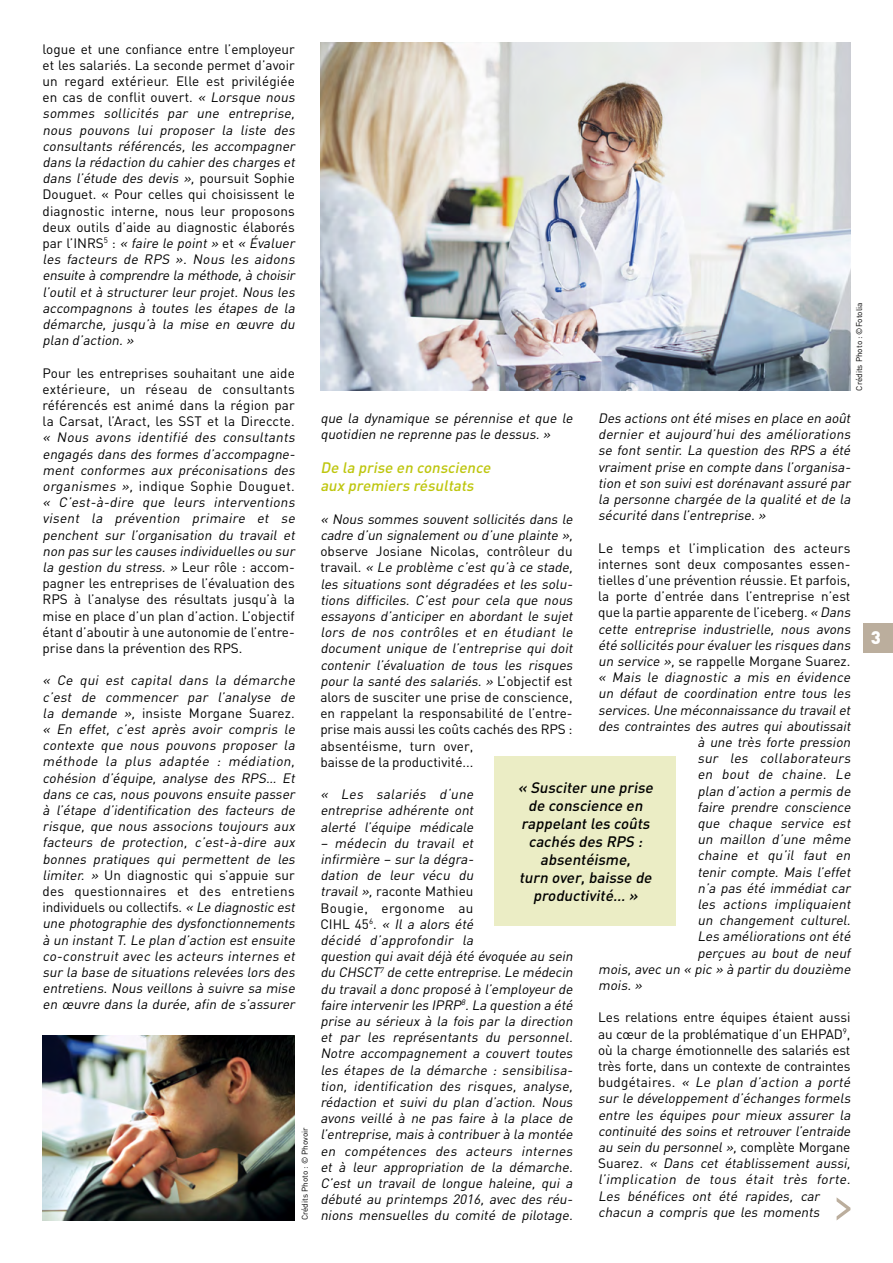
<style>
.page{position:relative;width:893px;height:1263px;background:#fff}
.page>*{position:absolute;margin:0;border:0;box-sizing:border-box;transform-origin:0 0}
.t1{font:900 18px "DIN";color:#fff}
.t2{font:italic 500 15px/18px "DIN";color:#000;text-align:center}
.t3{font:italic 500 15px/18px "DIN";color:#bec60e}
.t4{font:italic 13.5px/16.2px "DIN";color:#000}
.t5{font:13.5px/16.2px "DIN";color:#000;text-align:justify}
.t6{font:13.5px "DIN";letter-spacing:.02em;color:#000}
.t7{font:8.25px "DIN";color:#000}
.s1{font-style:normal}
.s2{font-style:italic}
</style>
<div class="page">
<div style="left:863px;top:623px;width:30px;height:30px;background:#bbae9d"></div>
<div style="left:495px;top:757px;width:181px;height:169px;background:#ebedc5"></div>
<img style="left:320px;top:43px;width:530px;height:348px">
<img style="left:43px;top:1035px;width:252px;height:185px">
<svg style="left:837px;top:1198px;width:13px;height:22px"></svg>
<p class="t4" style="left:43px;top:40px;width:257px"><span class="s1">logue et une confiance entre l’employeur et les salariés. La seconde permet d’avoir un regard extérieur. Elle est privilégiée en cas de conflit ouvert.</span> « Lorsque nous sommes sollicités par une entreprise, nous pouvons lui proposer la liste des consultants référencés, les accompagner dans la rédaction du cahier des charges et dans l’étude des devis », <span class="s1">p o u rs u i t S o p h i e Douguet. « Pour celles qui choisissent le diagnostic interne, nous leur proposons deux outils d’aide au diagnostic élaborés p a r l’ I N R S</span> <sup>5</sup> <span class="s1">:</span> « faire le point » <span class="s1">e t</span> « Évaluer les facteurs de RPS ». Nous les aidons ensuite à comprendre la méthode,à choisir l’outil et à structurer leur projet. Nous les accompagnons à toutes les étapes de la démarche, jusqu’à la mise en œuvre du plan d’action.»</p>
<p class="t5" style="left:43px;top:364px;width:254px">Pour les entreprises souhaitant une aide extérieure, un réseau de consultants référencés est animé dans la région par la Carsat, l’Aract, les SST et la Direccte.</p>
<p class="t4" style="left:43px;top:429px;width:257px">« Nous avons identifié des consultants engagés dans des formes d’accompagne&shy;ment conformes aux préconisations des organismes », <span class="s1">indique Sophie Douguet. </span>« C’est-à-dire que leurs interventions visent la prévention primaire et se penchent sur l’organisation du travail et non pas sur les causes individuelles ou sur la gestion du stress. » <span class="s1">L e u r rô le : a c c o m - pagner les entreprises de l’évaluation des RPS à l’analyse des résultats jusqu’à la mise en place d’un plan d’action. L’objectif étant d’aboutir à une autonomie de l’entre&shy;prise dans la prévention des RPS.</span></p>
<p class="t4" style="left:43px;top:672px;width:257px">« Ce qui est capital dans la démarche c’est de commencer par l’analyse de la demande », <span class="s1">insiste Morgane Suarez. </span>« En effet, c’est après avoir compris le contexte que nous pouvons proposer la méthode la plus adaptée : médiation, cohésion d’équipe, analyse des RPS… Et dans ce cas, nous pouvons ensuite passer à l’étape d’identification des facteurs de risque, que nous associons toujours aux facteurs de protection, c’est-à-dire aux bonnes pratiques qui permettent de les limiter. » <span class="s1">Un diagnostic qui s’appuie sur des questionnaires et des entretiens individuels ou collectifs.</span> « Le diagnostic est une photographie des dysfonctionnements à un instantT.Le plan d’action estensuite co-construit avec les acteurs internes et sur la base de situations relevées lors des entretiens. Nous veillons à suivre sa mise en œuvre dans la durée, afin de s’assurer</p>
<p class="t7" style="left:300px;top:1220px;width:95px;rotate:-90deg">Crédits Photo : © Phovoir</p>
<p class="t7" style="left:854px;top:391px;width:90px;rotate:-90deg">Crédits Photo : ©Fotolia</p>
<p class="t4" style="left:598px;top:410px;width:257px;text-align:justify">Des actions ontété mises en place en août dernier et aujourd’hui des améliorations se font sentir. La question des RPS a été vraimentprise en compte dans l’organisa&shy;tion etson suiviestdorénavantassuré par la personne chargée de la qualité et de la sécurité dans l’entreprise.»</p>
<p class="t6" style="left:598px;top:539px;width:254px">Le temps et l’implication des acteurs</p>
<p class="t5" style="left:598px;top:555px;width:254px">internes sont deux composantes essen-</p>
<p class="t5" style="left:598px;top:572px;width:254px">tielles d’une prévention réussie. Et parfois,</p>
<p class="t5" style="left:598px;top:588px;width:254px">la porte d’entrée dans l’entreprise n’est</p>
<p class="t5" style="left:598px;top:604px;width:257px">que la partie apparente de l’iceberg. <span class="s2">« Dans</span></p>
<p class="t4" style="left:598px;top:620px;width:257px">cette entreprise industrielle, nous avons</p>
<p class="t4" style="left:598px;top:636px;width:257px">été sollicités pour évaluer les risques dans</p>
<p class="t5" style="left:598px;top:653px;width:254px"><span class="s2">un service »,</span> se rappelle Morgane Suarez.</p>
<p class="t4" style="left:598px;top:669px;width:257px">« Mais le diagnostic a mis en évidence</p>
<p class="t4" style="left:598px;top:685px;width:257px">un défaut de coordination entre tous les</p>
<p class="t4" style="left:598px;top:701px;width:257px">services.Une méconnaissance du travailet</p>
<p class="t4" style="left:598px;top:717px;width:257px">des contraintes des autres qui aboutissait</p>
<p class="t4" style="left:697px;top:734px;width:157px">à une très forte pression</p>
<p class="t4" style="left:697px;top:750px;width:157px">sur les collaborateurs</p>
<p class="t4" style="left:697px;top:766px;width:157px">en bout de chaine. Le</p>
<p class="t4" style="left:697px;top:782px;width:157px">plan d’action a permis de</p>
<p class="t4" style="left:697px;top:798px;width:157px">faire prendre conscience</p>
<p class="t4" style="left:697px;top:815px;width:157px">que chaque service est</p>
<p class="t4" style="left:697px;top:831px;width:157px">un maillon d’une même</p>
<p class="t4" style="left:697px;top:847px;width:157px">chaine et qu’il faut en</p>
<p class="t4" style="left:697px;top:863px;width:157px">tenir compte. Mais l’effet</p>
<p class="t4" style="left:697px;top:879px;width:157px">n’a pas été immédiat car</p>
<p class="t4" style="left:697px;top:896px;width:157px">les actions impliquaient</p>
<p class="t4" style="left:697px;top:912px;width:157px">un changement culturel.</p>
<p class="t4" style="left:697px;top:928px;width:157px">Les améliorations ontété</p>
<p class="t4" style="left:697px;top:944px;width:157px">perçues au bout de neuf</p>
<p class="t4" style="left:598px;top:960px;width:257px">mois,avec un « pic » à partir du douzième</p>
<p class="t4" style="left:598px;top:977px;width:48px">mois.»</p>
<p class="t4" style="left:598px;top:1009px;width:257px"><span class="s1">Les relations entre équipes étaient aussi au cœur de la problématique d’un EHPAD</span><sup>9</sup><span class="s1">, où la charge émotionnelle des salariés est très forte, dans un contexte de contraintes b u d g é ta i re s .</span> « Le plan d’action a porté sur le développement d’échanges formels entre les équipes pour mieux assurer la continuité des soins et retrouver l’entraide au sein du personnel»,<span class="s1">co m p lète M o rg a n e S u a re z .</span> « Dans cet établissement aussi, l’implication de tous était très forte.<br>Les bénéfices ont été rapides, car chacun a compris que les moments</p>
<p class="t4" style="left:320px;top:410px;width:257px">que la dynamique se pérennise et que le quotidien ne reprenne pas le dessus.»</p>
<p class="t3" style="left:320px;top:458px;width:175px">De la prise en conscience aux premiers résultats</p>
<p class="t4" style="left:320px;top:510px;width:257px">« Nous sommes souvent sollicités dans le cadre d’un signalement ou d’une plainte »,</p>
<p class="t4" style="left:320px;top:543px;width:257px"><span class="s1">observe Josiane Nicolas, contrôleur du t ra va i l .</span> « Le problème c’est qu’à ce stade, les situations sont dégradées et les solu&shy;tions difficiles. C’est pour cela que nous essayons d’anticiper en abordant le sujet lors de nos contrôles et en étudiant le document unique de l’entreprise qui doit contenir l’évaluation de tous les risques pour la santé des salariés. » <span class="s1">L’ o bj e c t i f e st alors de susciter une prise de conscience, en rappelant la responsabilité de l’entre&shy;prise mais aussi les coûts cachés des RPS : absentéisme, turn over,<br>baisse de la productivité...</span></p>
<p class="t4" style="left:320px;top:786px;width:157px;text-align:justify">« Les salariés d‘une entreprise adhérente ont alerté l’équipe médicale</p>
<p class="t4" style="left:320px;top:834px;width:257px">– médecin du travail et<br>infirmière – sur la dégra-<br>dation de leur vécu du travail»,<span class="s1">raconte Mathieu<br>Bougie, ergonome au<br>C I H L 45</span> <sup>6</sup> <span class="s1">.</span> « Il a alors été<br>décidé d’approfondir la<br>question quiavaitdéjà été évoquée au sein du CHSCT<sup>7</sup> de cette entreprise.Le médecin du travaila donc proposé à l’employeur de faire intervenir les IPRP<sup>8</sup>.La question a été prise au sérieux à la fois par la direction et par les représentants du personnel.<br>Notre accompagnement a couvert toutes les étapes de la démarche : sensibilisa&shy;tion, identification des risques, analyse, rédaction et suivi du plan d’action. Nous avons veillé à ne pas faire à la place de l’entreprise,mais à contribuer à la montée en compétences des acteurs internes et à leur appropriation de la démarche.<br>C’est un travail de longue haleine, qui a débuté au printemps 2016, avec des réu&shy;nions mensuelles du comité de pilotage.</p>
<p class="t2" style="left:518px;top:778px;width:140px">« Susciter une prise de conscience en rappelantles coûts cachés des RPS : absentéisme,<br>turn over,baisse de productivité… »</p>
<h1 class="t1" style="left:871px;top:626px;width:12px">3</h1>
</div>
